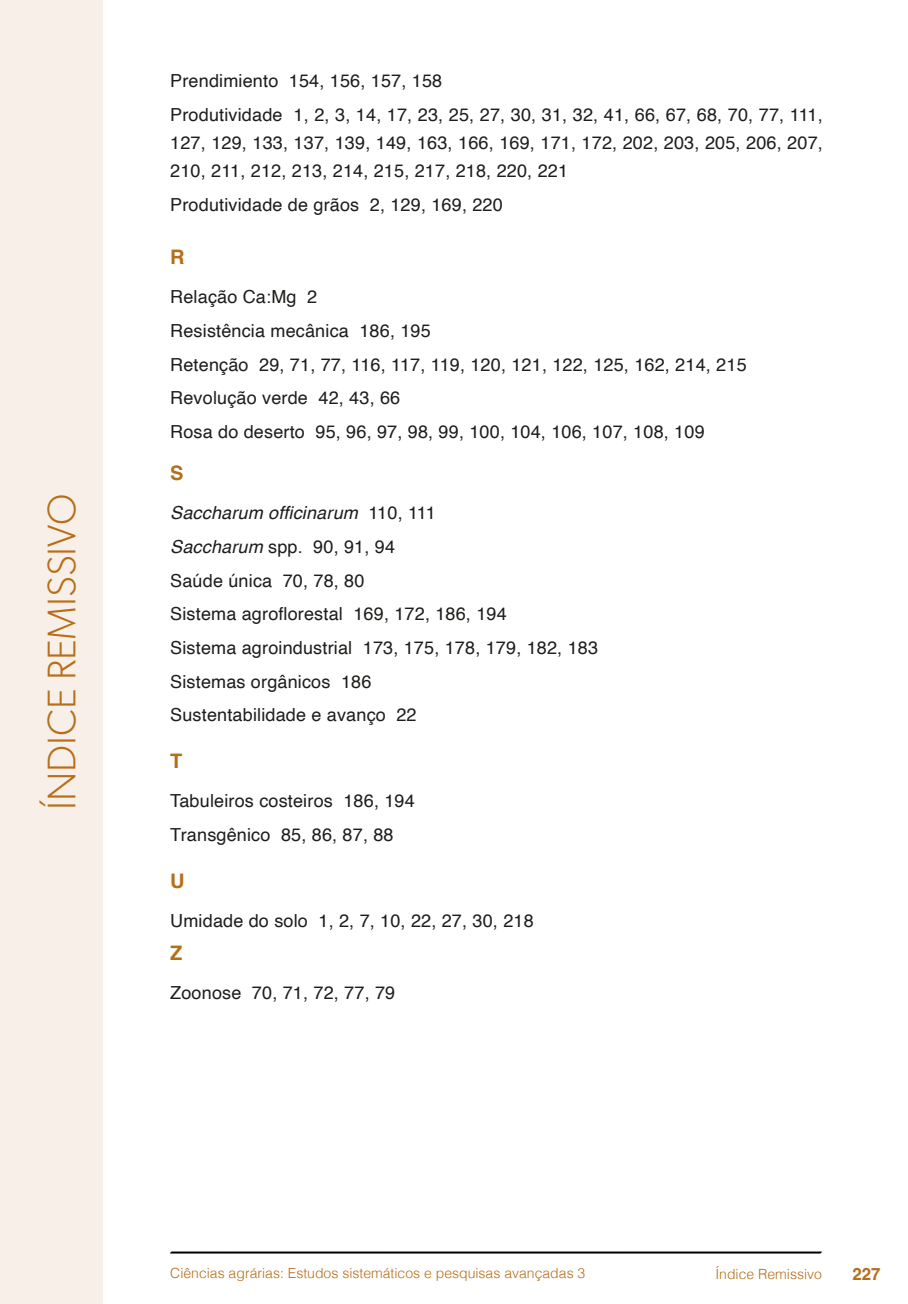
<style>
.page{position:relative;width:908px;height:1304px;background:#fff}
.page>*{position:absolute;margin:0;border:0;box-sizing:border-box;transform-origin:0 0}
.t1{font:300 40px "Gibson";color:#b66e19}
.t2{font:700 20px "Helvetica";color:#b66e19}
.t3{font:18px/33.6px "Helvetica";letter-spacing:.01em;color:#1d1d1b}
.t4{font:700 16.8px "Helvetica";color:#b66e19}
.t5{font:300 14px "Helvetica";color:#b66e19}
.s1{font-style:italic}
</style>
<div class="page">
<svg style="left:170px;top:1251px;width:651px;height:3px;background:#515151"></svg>
<div style="left:0;top:0;width:103px;height:1304px;background:#f8f0e8"></div>
<h1 class="t1" style="left:37px;top:810px;width:317px;rotate:-90deg">ÍNDICE REMISSIVO</h1>
<p class="t3" style="left:170px;top:65px;width:653px">Prendimiento 154, 156, 157, 158<br>Produtividade 1, 2, 3, 14, 17, 23, 25, 27, 30, 31, 32, 41, 66, 67, 68, 70, 77, 111,</p>
<p class="t3" style="left:170px;top:129px;width:653px;line-height:28px">127, 129, 133, 137, 139, 149, 163, 166, 169, 171, 172, 202, 203, 205, 206, 207,<br>210, 211, 212, 213, 214, 215, 217, 218, 220, 221</p>
<p class="t3" style="left:170px;top:188px;width:334px">Produtividade de grãos 2, 129, 169, 220</p>
<p class="t2" style="left:170px;top:245px;width:16px">R</p>
<p class="t3" style="left:170px;top:281px;width:577px">Relação Ca:Mg 2<br>Resistência mecânica 186, 195<br>Retenção 29, 71, 77, 116, 117, 119, 120, 121, 122, 125, 162, 214, 215<br>Revolução verde 42, 43, 66<br>Rosa do deserto 95, 96, 97, 98, 99, 100, 104, 106, 107, 108, 109</p>
<p class="t2" style="left:170px;top:461px;width:15px">S</p>
<p class="t3" style="left:170px;top:497px;width:429px"><span class="s1">Saccharum officinarum</span> 110, 111<br><span class="s1">Saccharum</span> spp. 90, 91, 94<br>Saúde única 70, 78, 80<br>Sistema agroflorestal 169, 172, 186, 194<br>Sistema agroindustrial 173, 175, 178, 179, 182, 183<br>Sistemas orgânicos 186<br>Sustentabilidade e avanço 22</p>
<p class="t2" style="left:170px;top:749px;width:14px">T</p>
<p class="t3" style="left:170px;top:785px;width:246px">Tabuleiros costeiros 186, 194<br>Transgênico 85, 86, 87, 88</p>
<p class="t2" style="left:170px;top:869px;width:16px">U</p>
<p class="t3" style="left:170px;top:905px;width:365px">Umidade do solo 1, 2, 7, 10, 22, 27, 30, 218</p>
<p class="t2" style="left:170px;top:941px;width:14px">Z</p>
<p class="t3" style="left:170px;top:977px;width:226px">Zoonose 70, 71, 72, 77, 79</p>
<p class="t5" style="left:170px;top:1261px;width:416px">Ciências agrárias: Estudos sistemáticos e pesquisas avançadas 3</p>
<p class="t5" style="left:715px;top:1262px;width:108px">Índice Remissivo</p>
<p class="t4" style="left:851px;top:1264px;width:30px">227</p>
</div>
